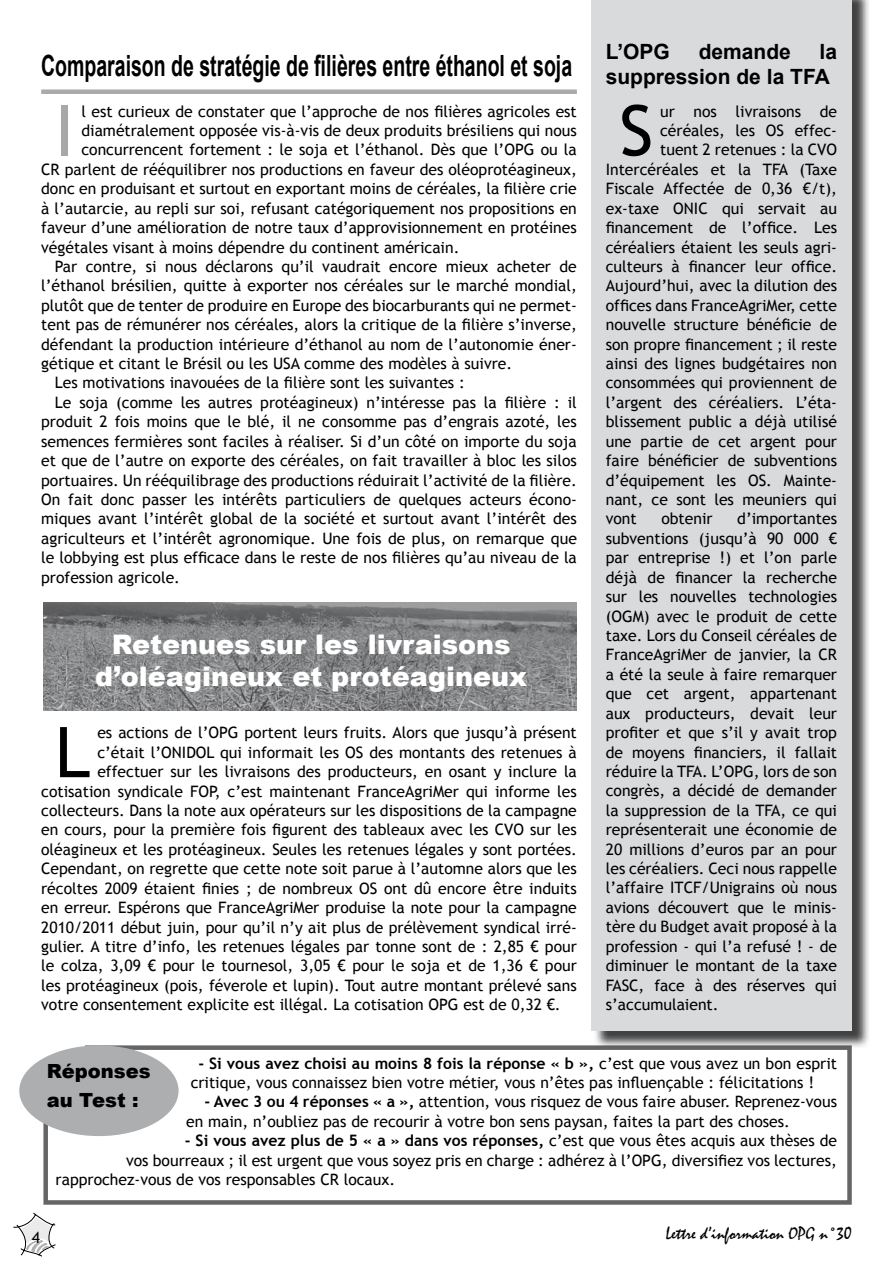
<style>
.page{position:relative;width:893px;height:1263px;background:#fff}
.page>*{position:absolute;margin:0;border:0;box-sizing:border-box;transform-origin:0 0}
.t1{font:70.05px "Trebuchet MS";color:#000}
.t2{font:70.05px "Trebuchet MS";color:#a7a8aa}
.t3{font:700 29.25px "Arial";color:#000;scale:.67 1}
.t4{font:900 27px/32.4px "Arial";color:#fff;text-align:center}
.t5{font:700 21px/25.2px "Arial";color:#000}
.t6{font:900 19.5px/28.5px "Arial";color:#000}
.t7{font:18px "Mistral";color:#000}
.t8{font:15.75px/19.4px "Trebuchet MS";color:#000}
.t9{font:700 15.75px "Trebuchet MS";color:#000}
.s1{font-weight:700}
.s2{font-weight:400}
</style>
<div class="page">
<div style="left:43px;top:1045px;width:809px;height:160px;border:4px solid #646567"></div>
<div style="left:27px;top:1037px;width:58px;height:45px;background:#fff"></div>
<div style="left:593px;top:0;width:277px;height:1050px;background:#000;opacity:.75"></div>
<div style="left:591px;top:0;width:261px;height:1031px;background:#d9dadb"></div>
<svg style="left:13px;top:1213px;width:43px;height:43px"></svg>
<img style="left:43px;top:603px;width:534px;height:107px">
<div style="left:19px;top:1045px;width:160px;height:91px;background:#adaeb0;border-radius:50%"></div>
<div style="left:41px;top:89px;width:536px;height:5px;background:#a9aaac"></div>
<h2 class="t3" style="left:41px;top:46px;width:794px">Comparaison de stratégie de filières entre éthanol et soja</h2>
<h1 class="t2" style="left:55px;top:89px;width:21px">I</h1>
<p class="t8" style="left:81px;top:102px;width:497px">l est curieux de constater que l’approche de nos filières agricoles est</p>
<p class="t8" style="left:81px;top:121px;width:497px">diamétralement opposée vis-à-vis de deux produits brésiliens qui nous</p>
<p class="t8" style="left:81px;top:140px;width:497px">concurrencent fortement : le soja et l’éthanol. Dès que l’OPG ou la</p>
<p class="t8" style="left:41px;top:160px;width:537px">CR parlent de rééquilibrer nos productions en faveur des oléoprotéagineux,</p>
<p class="t8" style="left:41px;top:179px;width:537px">donc en produisant et surtout en exportant moins de céréales, la filière crie</p>
<p class="t8" style="left:41px;top:199px;width:537px">à l’autarcie, au repli sur soi, refusant catégoriquement nos propositions en</p>
<p class="t8" style="left:41px;top:218px;width:537px">faveur d’une amélioration de notre taux d’approvisionnement en protéines</p>
<p class="t8" style="left:41px;top:237px;width:420px">végétales visant à moins dépendre du continent américain.</p>
<p class="t8" style="left:55px;top:257px;width:523px">Par contre, si nous déclarons qu’il vaudrait encore mieux acheter de</p>
<p class="t8" style="left:41px;top:276px;width:537px">l’éthanol brésilien, quitte à exporter nos céréales sur le marché mondial,</p>
<p class="t8" style="left:41px;top:296px;width:537px">plutôt que de tenter de produire en Europe des biocarburants qui ne permet-</p>
<p class="t8" style="left:41px;top:315px;width:537px">tent pas de rémunérer nos céréales, alors la critique de la filière s’inverse,</p>
<p class="t8" style="left:41px;top:335px;width:537px">défendant la production intérieure d’éthanol au nom de l’autonomie éner-</p>
<p class="t8" style="left:41px;top:354px;width:473px">gétique et citant le Brésil ou les USA comme des modèles à suivre.</p>
<p class="t8" style="left:55px;top:373px;width:411px">Les motivations inavouées de la filière sont les suivantes :</p>
<p class="t8" style="left:55px;top:393px;width:523px">Le soja (comme les autres protéagineux) n’intéresse pas la filière : il</p>
<p class="t8" style="left:41px;top:412px;width:537px">produit 2 fois moins que le blé, il ne consomme pas d’engrais azoté, les</p>
<p class="t8" style="left:41px;top:432px;width:537px">semences fermières sont faciles à réaliser. Si d’un côté on importe du soja</p>
<p class="t8" style="left:41px;top:451px;width:537px">et que de l’autre on exporte des céréales, on fait travailler à bloc les silos</p>
<p class="t8" style="left:41px;top:471px;width:537px">portuaires. Un rééquilibrage des productions réduirait l’activité de la filière.</p>
<p class="t8" style="left:41px;top:490px;width:537px">On fait donc passer les intérêts particuliers de quelques acteurs écono-</p>
<p class="t8" style="left:41px;top:509px;width:537px">miques avant l’intérêt global de la société et surtout avant l’intérêt des</p>
<p class="t8" style="left:41px;top:529px;width:537px">agriculteurs et l’intérêt agronomique. Une fois de plus, on remarque que</p>
<p class="t8" style="left:41px;top:548px;width:537px">le lobbying est plus efficace dans le reste de nos filières qu’au niveau de la</p>
<p class="t8" style="left:41px;top:568px;width:140px">profession agricole.</p>
<h3 class="t4" style="left:95px;top:627px;width:433px">Retenues sur les livraisons d’oléagineux et protéagineux</h3>
<h1 class="t1" style="left:55px;top:711px;width:37px">L</h1>
<p class="t8" style="left:97px;top:723px;width:481px">es actions de l’OPG portent leurs fruits. Alors que jusqu’à présent</p>
<p class="t8" style="left:97px;top:743px;width:481px">c’était l’ONIDOL qui informait les OS des montants des retenues à</p>
<p class="t8" style="left:97px;top:762px;width:481px">effectuer sur les livraisons des producteurs, en osant y inclure la</p>
<p class="t8" style="left:41px;top:781px;width:537px">cotisation syndicale FOP, c’est maintenant FranceAgriMer qui informe les</p>
<p class="t8" style="left:41px;top:801px;width:537px">collecteurs. Dans la note aux opérateurs sur les dispositions de la campagne</p>
<p class="t8" style="left:41px;top:820px;width:537px">en cours, pour la première fois figurent des tableaux avec les CVO sur les</p>
<p class="t8" style="left:41px;top:840px;width:537px">oléagineux et les protéagineux. Seules les retenues légales y sont portées.</p>
<p class="t8" style="left:41px;top:859px;width:537px">Cependant, on regrette que cette note soit parue à l’automne alors que les</p>
<p class="t8" style="left:41px;top:879px;width:537px">récoltes 2009 étaient finies ; de nombreux OS ont dû encore être induits</p>
<p class="t8" style="left:41px;top:898px;width:537px">en erreur. Espérons que FranceAgriMer produise la note pour la campagne</p>
<p class="t8" style="left:41px;top:917px;width:537px">2010/2011 début juin, pour qu’il n’y ait plus de prélèvement syndical irré-</p>
<p class="t8" style="left:41px;top:937px;width:537px">gulier. A titre d’info, les retenues légales par tonne sont de : 2,85 € pour</p>
<p class="t8" style="left:41px;top:956px;width:537px">le colza, 3,09 € pour le tournesol, 3,05 € pour le soja et de 1,36 € pour</p>
<p class="t8" style="left:41px;top:976px;width:537px">les protéagineux (pois, féverole et lupin). Tout autre montant prélevé sans</p>
<p class="t8" style="left:41px;top:995px;width:521px">votre consentement explicite est illégal. La cotisation OPG est de 0,32 €.</p>
<h3 class="t5" style="left:606px;top:40px;width:66px">L’OPG</h3>
<h3 class="t5" style="left:699px;top:40px;width:94px">demande</h3>
<h3 class="t5" style="left:606px;top:40px;width:233px;text-indent:214px">la suppression de la TFA</h3>
<h1 class="t1" style="left:619px;top:89px;width:35px">S</h1>
<p class="t8" style="left:660px;top:102px;width:178px">ur nos livraisons de</p>
<p class="t8" style="left:660px;top:121px;width:178px">céréales, les OS effec-</p>
<p class="t8" style="left:660px;top:140px;width:178px">tuent 2 retenues : la CVO</p>
<p class="t8" style="left:606px;top:160px;width:233px">Intercéréales et la TFA (Taxe</p>
<p class="t8" style="left:606px;top:179px;width:233px">Fiscale Affectée de 0,36 €/t),</p>
<p class="t8" style="left:606px;top:199px;width:233px">ex-taxe ONIC qui servait au</p>
<p class="t8" style="left:606px;top:218px;width:233px">financement de l’office. Les</p>
<p class="t8" style="left:606px;top:237px;width:233px">céréaliers étaient les seuls agri-</p>
<p class="t8" style="left:606px;top:257px;width:233px">culteurs à financer leur office.</p>
<p class="t8" style="left:606px;top:276px;width:233px">Aujourd’hui, avec la dilution des</p>
<p class="t8" style="left:606px;top:296px;width:233px">offices dans FranceAgriMer, cette</p>
<p class="t8" style="left:606px;top:315px;width:233px">nouvelle structure bénéficie de</p>
<p class="t8" style="left:606px;top:335px;width:233px">son propre financement ; il reste</p>
<p class="t8" style="left:606px;top:354px;width:233px">ainsi des lignes budgétaires non</p>
<p class="t8" style="left:606px;top:373px;width:233px">consommées qui proviennent de</p>
<p class="t8" style="left:606px;top:393px;width:233px">l’argent des céréaliers. L’éta-</p>
<p class="t8" style="left:606px;top:412px;width:233px">blissement public a déjà utilisé</p>
<p class="t8" style="left:606px;top:432px;width:233px">une partie de cet argent pour</p>
<p class="t8" style="left:606px;top:451px;width:233px">faire bénéficier de subventions</p>
<p class="t8" style="left:606px;top:471px;width:233px">d’équipement les OS. Mainte-</p>
<p class="t8" style="left:606px;top:490px;width:233px">nant, ce sont les meuniers qui</p>
<p class="t8" style="left:606px;top:509px;width:33px">vont</p>
<p class="t8" style="left:661px;top:509px;width:53px">obtenir</p>
<p class="t8" style="left:606px;top:509px;width:233px;text-align:justify;text-indent:131px">d’importantes subventions (jusqu’à 90 000 € par entreprise !) et l’on parle déjà de financer la recherche sur les nouvelles technologies (OGM) avec le produit de cette taxe. Lors du Conseil céréales de FranceAgriMer de janvier, la CR a été la seule à faire remarquer que cet argent, appartenant aux producteurs, devait leur profiter et que s’il y avait trop de moyens financiers, il fallait réduire la TFA. L’OPG, lors de son congrès, a décidé de demander la suppression de la TFA, ce qui représenterait une économie de 20 millions d’euros par an pour les céréaliers. Ceci nous rappelle l’affaire ITCF/Unigrains où nous avions découvert que le minis&shy;tère du Budget avait proposé à la profession - qui l’a refusé ! - de diminuer le montant de la taxe FASC, face à des réserves qui s’accumulaient.</p>
<p class="t8" style="left:191px;top:1053px;width:648px;text-indent:8px"><span class="s1">- Si vous avez choisi au moins 8 fois la réponse « b »,</span> c’est que vous avez un bon esprit critique, vous connaissez bien votre métier, vous n’êtes pas influençable : félicitations !</p>
<p class="t8" style="left:186px;top:1092px;width:652px;text-indent:18px"><span class="s1">- Avec 3 ou 4 réponses « a »,</span> attention, vous risquez de vous faire abuser. Reprenez-vous en main, n’oubliez pas de recourir à votre bon sens paysan, faites la part des choses.</p>
<p class="t9" style="left:185px;top:1131px;width:654px">- Si vous avez plus de 5 « a » dans vos réponses, <span class="s2">c’est que vous êtes acquis aux thèses de</span></p>
<p class="t8" style="left:126px;top:1150px;width:712px">vos bourreaux ; il est urgent que vous soyez pris en charge : adhérez à l’OPG, diversifiez vos lectures,</p>
<p class="t8" style="left:56px;top:1170px;width:341px">rapprochez-vous de vos responsables CR locaux.</p>
<p class="t6" style="left:47px;top:1056px;width:106px">Réponses au Test :</p>
<p class="t8" style="left:32px;top:1228px;width:10px">4</p>
<p class="t7" style="left:666px;top:1223px;width:187px">Lettre d’information OPG n°30</p>
</div>
